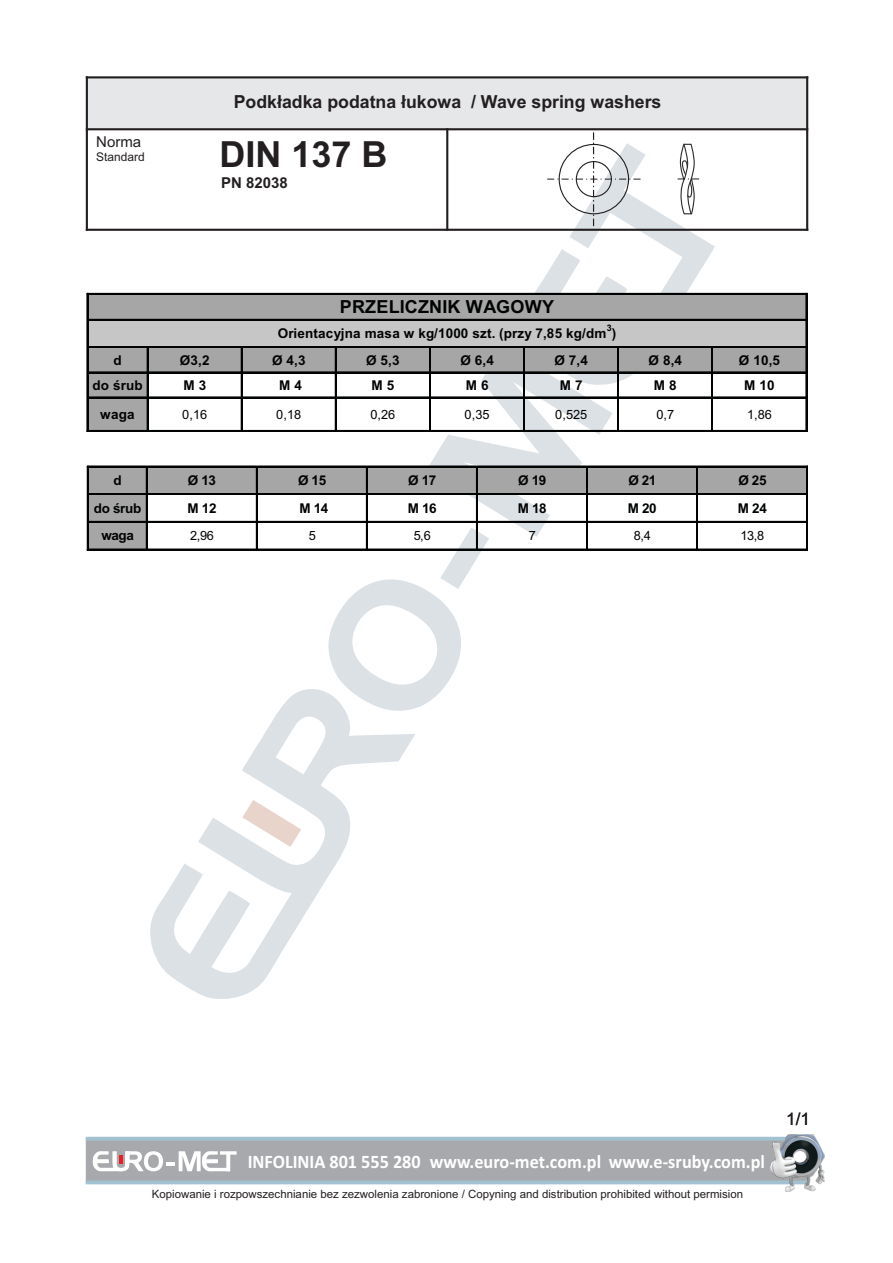
<style>
.page{position:relative;width:893px;height:1263px;background:#fff}
.page>*{position:absolute;margin:0;border:0;box-sizing:border-box;transform-origin:0 0}
.t1{font:700 36px "Arial";color:#231f20}
.t2{font:700 19.05px "Calibri";color:#fff;scale:.95 1}
.t3{font:700 18px "Arial";color:#231f20}
.t4{font:700 18px "Arial";letter-spacing:.01em;color:#010202}
.t5{font:17.25px "Arial";color:#231f20}
.t6{font:700 15px "Arial";color:#231f20}
.t7{font:15px "Arial";color:#231f20}
.t8{font:700 13.5px "Arial";letter-spacing:.01em;color:#010202}
.t9{font:12.75px "Arial";color:#010202}
.t10{font:12px "Arial";color:#231f20}
.t11{font:11.4px "Arial";color:#231f20}
.t12{font:700 9px "Arial";color:#010202}
</style>
<div class="page">
<div style="left:86px;top:1137px;width:722px;height:47px;background:#a8a9ad"></div>
<svg style="left:93px;top:1151px;width:144px;height:20px"></svg>
<hr style="left:86px;top:1137px;width:721px;height:3px;background:#a3c2d1">
<svg style="left:86px;top:1180px;width:722px;height:4px;fill:#a3c2d1"></svg>
<img style="left:770px;top:1135px;width:54px;height:56px">
<div style="left:794px;top:1151px;width:12px;height:11px;background:#fff;border-radius:50%"></div>
<div style="left:87px;top:77px;width:720px;height:52px;background:#e6e7e9"></div>
<hr style="left:86px;top:76px;width:2px;height:155px;background:#231f20">
<hr style="left:446px;top:128px;width:2px;height:103px;background:#231f20">
<hr style="left:806px;top:76px;width:2px;height:155px;background:#231f20">
<hr style="left:86px;top:229px;width:722px;height:2px;background:#231f20">
<hr style="left:86px;top:128px;width:722px;height:2px;background:#231f20">
<hr style="left:86px;top:76px;width:722px;height:2px;background:#231f20">
<hr style="left:88px;top:295px;width:718px;height:2px;background:#a6a6a7">
<div style="left:88px;top:297px;width:5px;height:20px;background:#a6a6a7"></div>
<div style="left:801px;top:297px;width:5px;height:20px;background:#a6a6a7"></div>
<hr style="left:88px;top:317px;width:718px;height:2px;background:#a6a6a7">
<div style="left:93px;top:297px;width:708px;height:20px;background:#a6a6a7"></div>
<hr style="left:88px;top:293px;width:718px;height:2px;background:#010202">
<div style="left:88px;top:321px;width:718px;height:5px;background:#c6c6c6"></div>
<div style="left:88px;top:326px;width:5px;height:15px;background:#c6c6c6"></div>
<div style="left:801px;top:326px;width:5px;height:15px;background:#c6c6c6"></div>
<div style="left:88px;top:341px;width:718px;height:6px;background:#c6c6c6"></div>
<div style="left:93px;top:326px;width:708px;height:15px;background:#c6c6c6"></div>
<hr style="left:88px;top:319px;width:718px;height:2px;background:#010202">
<hr style="left:88px;top:348px;width:59px;height:4px;background:#a6a6a7">
<svg style="left:88px;top:368px;width:58px;height:4px"></svg>
<div style="left:88px;top:352px;width:59px;height:16px;background:#a6a6a7"></div>
<hr style="left:713px;top:348px;width:93px;height:4px;background:#a6a6a7">
<div style="left:713px;top:352px;width:5px;height:16px;background:#a6a6a7"></div>
<div style="left:801px;top:352px;width:5px;height:16px;background:#a6a6a7"></div>
<svg style="left:715px;top:368px;width:91px;height:4px"></svg>
<div style="left:718px;top:352px;width:83px;height:16px;background:#a6a6a7"></div>
<hr style="left:88px;top:347px;width:59px;height:1px;background:#010202">
<hr style="left:88px;top:346px;width:59px;height:1px;background:#010202">
<hr style="left:713px;top:347px;width:93px;height:1px;background:#010202">
<hr style="left:713px;top:346px;width:93px;height:1px;background:#010202">
<svg style="left:88px;top:373px;width:58px;height:4px"></svg>
<svg style="left:88px;top:393px;width:58px;height:4px"></svg>
<div style="left:88px;top:377px;width:59px;height:16px;background:#a6a6a7"></div>
<hr style="left:88px;top:372px;width:59px;height:1px;background:#010202">
<hr style="left:713px;top:372px;width:93px;height:1px;background:#010202">
<div style="left:88px;top:398px;width:59px;height:8px;background:#a6a6a7"></div>
<div style="left:88px;top:422px;width:59px;height:8px;background:#a6a6a7"></div>
<div style="left:88px;top:406px;width:59px;height:16px;background:#a6a6a7"></div>
<svg style="left:87px;top:293px;width:1px;height:105px"></svg>
<hr style="left:88px;top:397px;width:59px;height:1px;background:#010202">
<hr style="left:713px;top:397px;width:93px;height:1px;background:#010202">
<svg style="left:806px;top:293px;width:1px;height:105px"></svg>
<hr style="left:87px;top:398px;width:1px;height:32px;background:#010202">
<hr style="left:88px;top:430px;width:59px;height:2px;background:#010202">
<hr style="left:713px;top:430px;width:93px;height:2px;background:#010202">
<hr style="left:806px;top:398px;width:1px;height:32px;background:#010202">
<div style="left:89px;top:468px;width:57px;height:5px;background:#a6a6a7"></div>
<hr style="left:89px;top:473px;width:4px;height:15px;background:#a6a6a7">
<svg style="left:142px;top:473px;width:4px;height:15px"></svg>
<div style="left:89px;top:488px;width:57px;height:6px;background:#a6a6a7"></div>
<div style="left:93px;top:473px;width:49px;height:15px;background:#a6a6a7"></div>
<div style="left:698px;top:468px;width:109px;height:5px;background:#a6a6a7"></div>
<div style="left:802px;top:473px;width:5px;height:15px;background:#a6a6a7"></div>
<div style="left:698px;top:488px;width:109px;height:6px;background:#a6a6a7"></div>
<div style="left:702px;top:473px;width:100px;height:15px;background:#a6a6a7"></div>
<hr style="left:89px;top:466px;width:57px;height:1px;background:#010202">
<hr style="left:698px;top:466px;width:109px;height:1px;background:#010202">
<div style="left:89px;top:495px;width:57px;height:5px;background:#a6a6a7"></div>
<hr style="left:89px;top:500px;width:4px;height:16px;background:#a6a6a7">
<svg style="left:142px;top:500px;width:4px;height:16px"></svg>
<div style="left:89px;top:516px;width:57px;height:5px;background:#a6a6a7"></div>
<div style="left:93px;top:500px;width:49px;height:16px;background:#a6a6a7"></div>
<hr style="left:89px;top:494px;width:57px;height:1px;background:#010202">
<hr style="left:89px;top:493px;width:57px;height:1px;background:#010202">
<hr style="left:698px;top:494px;width:109px;height:1px;background:#010202">
<hr style="left:698px;top:493px;width:109px;height:1px;background:#010202">
<div style="left:89px;top:523px;width:57px;height:5px;background:#a6a6a7"></div>
<hr style="left:89px;top:528px;width:4px;height:16px;background:#a6a6a7">
<svg style="left:142px;top:528px;width:4px;height:16px"></svg>
<div style="left:89px;top:544px;width:57px;height:5px;background:#a6a6a7"></div>
<div style="left:93px;top:528px;width:49px;height:16px;background:#a6a6a7"></div>
<hr style="left:89px;top:521px;width:57px;height:2px;background:#010202">
<hr style="left:698px;top:521px;width:109px;height:2px;background:#010202">
<svg style="left:87px;top:466px;width:2px;height:84px"></svg>
<hr style="left:89px;top:549px;width:57px;height:1px;background:#010202">
<hr style="left:698px;top:549px;width:109px;height:1px;background:#010202">
<svg style="left:806px;top:466px;width:2px;height:84px"></svg>
<svg style="left:146px;top:132px;width:569px;height:867px"></svg>
<p class="t7" style="left:96px;top:136px;width:46px">Norma</p>
<p class="t10" style="left:96px;top:152px;width:50px">Standard</p>
<h3 class="t3" style="left:234px;top:95px;width:429px">Podk³adka podatna ³ukowa / Wave spring washers</h3>
<h1 class="t1" style="left:219px;top:141px;width:170px">DIN 137 B</h1>
<p class="t6" style="left:221px;top:177px;width:68px">PN 82038</p>
<h3 class="t4" style="left:340px;top:300px;width:216px">PRZELICZNIK WAGOWY</h3>
<p class="t8" style="left:278px;top:328px;width:340px">Orientacyjna masa w kg/1000 szt. (przy 7,85 kg/dm )</p>
<p class="t12" style="left:607px;top:325px;width:7px">3</p>
<p class="t8" style="left:113px;top:355px;width:10px">d</p>
<p class="t8" style="left:180px;top:355px;width:31px">Ø3,2</p>
<p class="t8" style="left:272px;top:355px;width:35px">Ø 4,3</p>
<p class="t8" style="left:366px;top:355px;width:35px">Ø 5,3</p>
<p class="t8" style="left:460px;top:355px;width:35px">Ø 6,4</p>
<p class="t8" style="left:554px;top:355px;width:35px">Ø 7,4</p>
<p class="t8" style="left:648px;top:355px;width:35px">Ø 8,4</p>
<p class="t8" style="left:739px;top:355px;width:43px">Ø 10,5</p>
<p class="t8" style="left:92px;top:380px;width:52px">do œrub</p>
<p class="t8" style="left:183px;top:380px;width:24px">M 3</p>
<p class="t8" style="left:279px;top:380px;width:24px">M 4</p>
<p class="t8" style="left:371px;top:380px;width:24px">M 5</p>
<p class="t8" style="left:466px;top:380px;width:24px">M 6</p>
<p class="t8" style="left:560px;top:380px;width:24px">M 7</p>
<p class="t8" style="left:654px;top:380px;width:24px">M 8</p>
<p class="t8" style="left:744px;top:380px;width:32px">M 10</p>
<p class="t8" style="left:100px;top:409px;width:36px">waga</p>
<p class="t9" style="left:182px;top:409px;width:27px">0,16</p>
<p class="t9" style="left:276px;top:409px;width:27px">0,18</p>
<p class="t9" style="left:370px;top:409px;width:27px">0,26</p>
<p class="t9" style="left:465px;top:409px;width:27px">0,35</p>
<p class="t9" style="left:555px;top:409px;width:34px">0,525</p>
<p class="t9" style="left:656px;top:409px;width:19px">0,7</p>
<p class="t9" style="left:747px;top:409px;width:27px">1,86</p>
<p class="t8" style="left:113px;top:475px;width:10px">d</p>
<p class="t8" style="left:188px;top:475px;width:30px">Ø 13</p>
<p class="t8" style="left:298px;top:475px;width:30px">Ø 15</p>
<p class="t8" style="left:408px;top:475px;width:30px">Ø 17</p>
<p class="t8" style="left:518px;top:475px;width:30px">Ø 19</p>
<p class="t8" style="left:628px;top:475px;width:30px">Ø 21</p>
<p class="t8" style="left:738px;top:475px;width:30px">Ø 25</p>
<p class="t8" style="left:94px;top:503px;width:49px">do œrub</p>
<p class="t8" style="left:188px;top:503px;width:30px">M 12</p>
<p class="t8" style="left:300px;top:503px;width:30px">M 14</p>
<p class="t8" style="left:408px;top:503px;width:30px">M 16</p>
<p class="t8" style="left:518px;top:503px;width:30px">M 18</p>
<p class="t8" style="left:628px;top:503px;width:30px">M 20</p>
<p class="t8" style="left:738px;top:503px;width:30px">M 24</p>
<p class="t8" style="left:101px;top:530px;width:34px">waga</p>
<p class="t9" style="left:190px;top:531px;width:25px">2,96</p>
<p class="t9" style="left:309px;top:531px;width:9px">5</p>
<p class="t9" style="left:414px;top:531px;width:19px">5,6</p>
<p class="t9" style="left:529px;top:531px;width:9px">7</p>
<p class="t9" style="left:634px;top:531px;width:19px">8,4</p>
<p class="t9" style="left:741px;top:531px;width:25px">13,8</p>
<h2 class="t2" style="left:248px;top:1153px;width:546px">INFOLINIA 801 555 280 www.euro-met.com.pl www.e-sruby.com.pl</h2>
<p class="t11" style="left:152px;top:1189px;width:593px">Kopiowanie i rozpowszechnianie bez zezwolenia zabronione / Copyning and distribution prohibited without permision</p>
<p class="t5" style="left:786px;top:1113px;width:25px">1/1</p>
</div>
